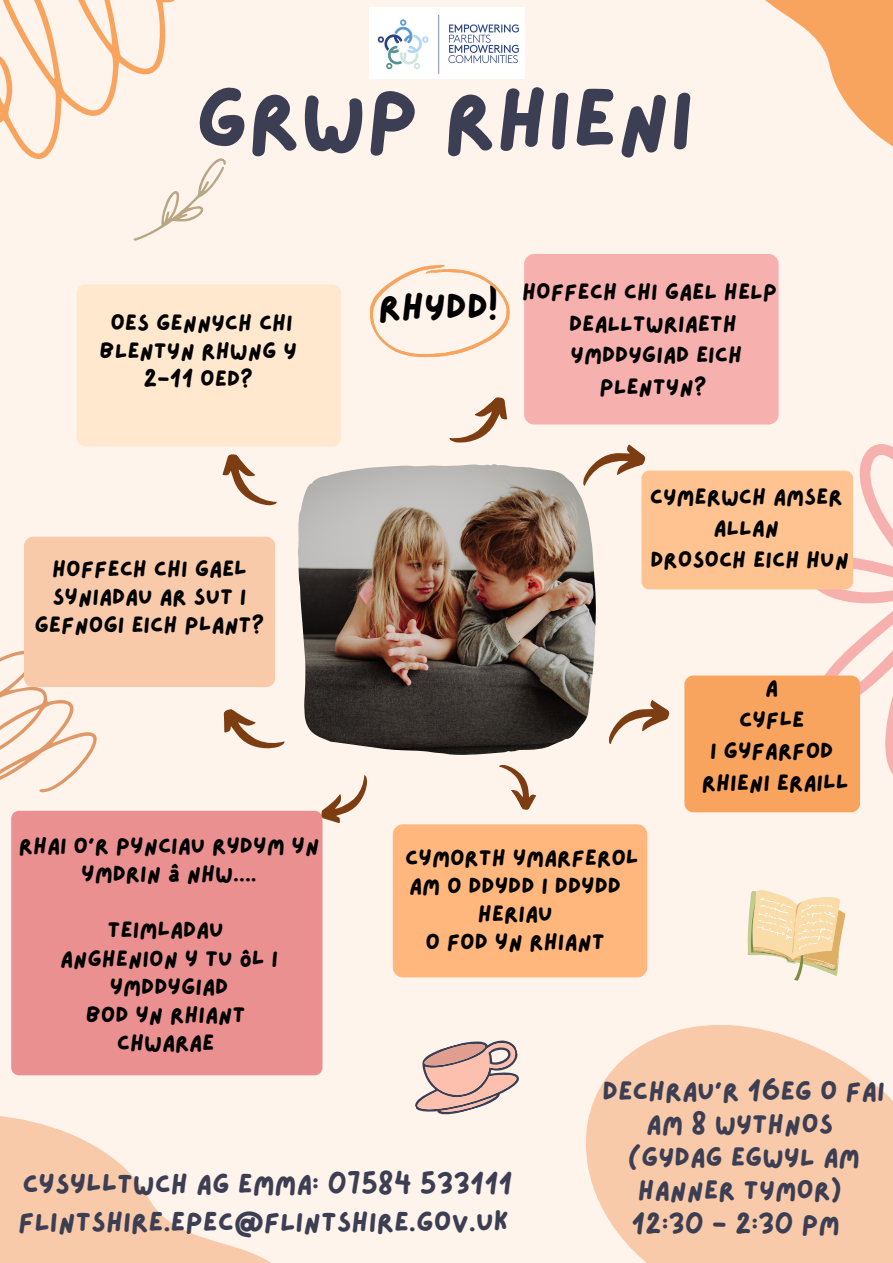
<style>
.page{position:relative;width:893px;height:1263px;background:#fff4eb}
.page>*{position:absolute;margin:0;border:0;box-sizing:border-box;transform-origin:0 0}
.t1{font:82.65px "Lazydog";color:#3c3e53}
.t2{font:36.15px "Lazydog";color:#000}
.t3{font:27.38px/38.2px "Lazydog";color:#3c3e53}
.t4{font:26.78px/33.2px "Lazydog";color:#3c3e53;text-align:center}
.t5{font:22.5px/28.1px "Lazydog";color:#000;text-align:center}
</style>
<div class="page">
<svg style="left:765px;top:0;width:128px;height:147px"></svg>
<svg style="left:0;top:651px;width:97px;height:141px"></svg>
<div style="left:24px;top:537px;width:251px;height:150px;background:#f8caa9;border-radius:9px"></div>
<div style="left:11px;top:811px;width:311px;height:264px;background:#eb9090;border-radius:8px"></div>
<div style="left:77px;top:284px;width:264px;height:162px;background:#ffe8cd;border-radius:9px"></div>
<svg style="left:806px;top:444px;width:87px;height:336px"></svg>
<div style="left:641px;top:471px;width:212px;height:118px;background:#ffc392;border-radius:8px"></div>
<div style="left:393px;top:824px;width:254px;height:153px;background:#ffb77d;border-radius:10px"></div>
<svg style="left:222px;top:454px;width:55px;height:52px"></svg>
<svg style="left:449px;top:397px;width:59px;height:46px"></svg>
<svg style="left:609px;top:700px;width:61px;height:44px"></svg>
<svg style="left:594px;top:444px;width:53px;height:45px"></svg>
<svg style="left:499px;top:765px;width:37px;height:45px"></svg>
<svg style="left:0;top:1012px;width:318px;height:251px"></svg>
<div style="left:524px;top:254px;width:254px;height:170px;background:#f6b1af;border-radius:10px"></div>
<div style="left:684px;top:675px;width:176px;height:137px;background:#f8a45f;border-radius:9px"></div>
<img style="left:298px;top:464px;width:297px;height:290px">
<svg style="left:223px;top:709px;width:62px;height:40px"></svg>
<svg style="left:318px;top:775px;width:50px;height:54px"></svg>
<svg style="left:586px;top:1025px;width:307px;height:238px;background:#f8cfb1"></svg>
<svg style="left:415px;top:1040px;width:104px;height:75px"></svg>
<svg style="left:370px;top:265px;width:140px;height:92px"></svg>
<svg style="left:747px;top:890px;width:99px;height:91px"></svg>
<svg style="left:0;top:0;width:226px;height:241px"></svg>
<img style="left:369px;top:7px;width:155px;height:71px">
<p class="t1" style="left:195px;top:79px;width:500px">GRWP RHIENI</p>
<p class="t5" style="left:100px;top:310px;width:199px">OES GENNYCH CHI<br>BLENTYN RHWNG Y</p>
<p class="t5" style="left:143px;top:366px;width:111px">2-11 OED?</p>
<p class="t5" style="left:35px;top:556px;width:231px">HOFFECH CHI GAEL<br>SYNIADAU AR SUT I<br>GEFNOGI EICH PLANT?</p>
<p class="t5" style="left:19px;top:832px;width:302px">RHAI O'R PYNCIAU RYDYM YN<br>YMDRIN Â NHW....</p>
<p class="t5" style="left:108px;top:917px;width:118px">TEIMLADAU</p>
<p class="t5" style="left:60px;top:945px;width:219px">ANGHENION Y TU ÔL I<br>YMDDYGIAD</p>
<p class="t5" style="left:86px;top:1001px;width:161px">BOD YN RHIANT</p>
<p class="t5" style="left:117px;top:1029px;width:99px">CHWARAE</p>
<p class="t2" style="left:379px;top:290px;width:121px">RHYDD!</p>
<p class="t5" style="left:522px;top:279px;width:257px">HOFFECH CHI GAEL HELP</p>
<p class="t5" style="left:569px;top:310px;width:169px">DEALLTWRIAETH</p>
<p class="t5" style="left:570px;top:340px;width:173px;line-height:31.5px">YMDDYGIAD EICH<br>PLENTYN?</p>
<p class="t5" style="left:650px;top:483px;width:194px">CYMERWCH AMSER</p>
<p class="t5" style="left:713px;top:515px;width:67px">ALLAN</p>
<p class="t5" style="left:650px;top:547px;width:200px">DROSOCH EICH HUN</p>
<p class="t5" style="left:765px;top:675px;width:15px">A</p>
<p class="t5" style="left:739px;top:706px;width:67px">CYFLE</p>
<p class="t5" style="left:710px;top:738px;width:125px">I GYFARFOD</p>
<p class="t5" style="left:702px;top:769px;width:148px">RHIENI ERAILL</p>
<p class="t5" style="left:405px;top:844px;width:235px">CYMORTH YMARFEROL</p>
<p class="t5" style="left:409px;top:873px;width:213px">AM O DDYDD I DDYDD</p>
<p class="t5" style="left:478px;top:901px;width:76px">HERIAU</p>
<p class="t5" style="left:425px;top:929px;width:181px">O FOD YN RHIANT</p>
<p class="t3" style="left:18px;top:1166px;width:496px">CYSYLLTWCH AG EMMA: 07584 533111<br>FLINTSHIRE.EPEC@FLINTSHIRE.GOV.UK</p>
<p class="t4" style="left:602px;top:1075px;width:284px">DECHRAU'R 16EG O FAI<br>AM 8 WYTHNOS</p>
<p class="t4" style="left:627px;top:1142px;width:234px">(GYDAG EGWYL AM<br>HANNER TYMOR)</p>
<p class="t4" style="left:631px;top:1208px;width:210px">12:30 - 2:30 PM</p>
</div>
